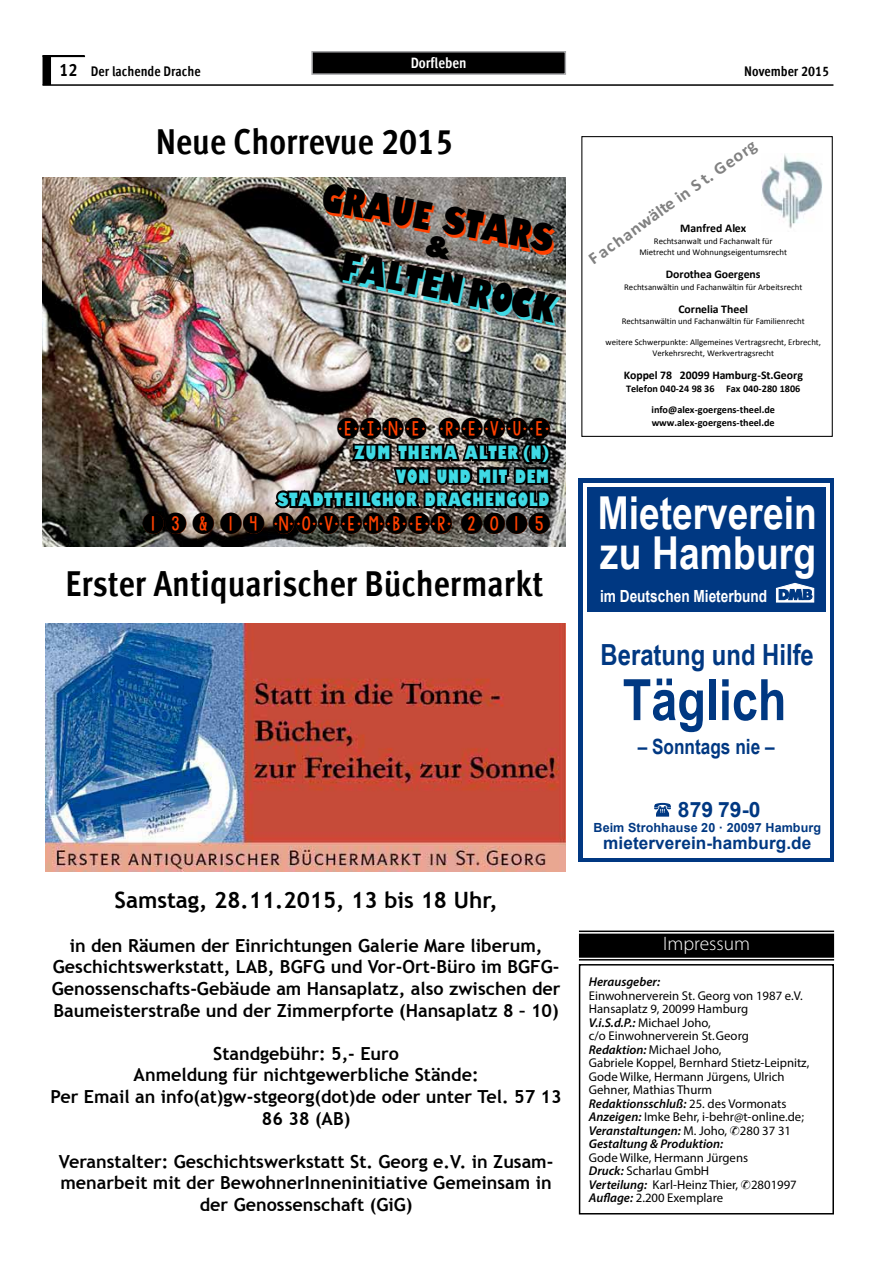
<style>
.page{position:relative;width:893px;height:1263px;background:#fff}
.page>*{position:absolute;margin:0;border:0;box-sizing:border-box;transform-origin:0 0}
.t1{font:700 57.15px "Arial Narrow";color:#003882}
.t2{font:700 45.3px/40.2px "Arial Narrow";color:#fff}
.t3{font:37.8px "Amity Jack";color:#000}
.t4{font:36.9px "Amity Jack";color:#000}
.t5{font:36px "Meta Cond LF Bold";color:#000}
.t6{font:30.75px "KG Counting Stars";color:#000}
.t7{font:700 29.1px "Arial Narrow";color:#003882}
.t8{font:700 22.5px "Trebuchet MS";color:#000}
.t9{font:700 21.15px "Arial";color:#003882}
.t10{font:700 21px "Arial Narrow";color:#003882}
.t11{font:300 19.5px "Myriad Pro";color:#fff}
.t12{font:700 18px/21.6px "Trebuchet MS";color:#000;text-align:center}
.t13{font:17.85px/23.4px "Amity Jack";letter-spacing:.05em;color:#3fdae5;text-align:right}
.t14{font:700 17.25px "Arial";letter-spacing:.005em;color:#003882}
.t15{font:700 17.1px "Calibri";color:#818181;scale:1.05 1}
.t16{font:700 16.8px "Arial";color:#fff;scale:.82 1}
.t17{font:15px "Meta Cond LF Bold";color:#fff}
.t18{font:13.95px "Meta Cond LF Bold";color:#000}
.t19{font:12.75px/13.5px "Myriad Pro";color:#000}
.t20{font:italic 600 12.75px "Myriad Pro";color:#000}
.t21{font:700 12.6px "Arial";letter-spacing:.005em;color:#003882}
.t22{font:700 11.7px "Calibri";color:#000}
.t23{font:700 10.2px/21.5px "Calibri";letter-spacing:-.005em;color:#000;text-align:center}
.t24{font:8.85px/10.6px "Calibri";letter-spacing:-.005em;color:#000;text-align:center}
.s1{font-size:18px}
.s2{font-weight:600;font-style:italic}
</style>
<div class="page">
<div style="left:43px;top:55px;width:42px;height:2px;border:2px solid #000"></div>
<hr style="left:43px;top:84px;width:790px;height:2px;background:#000">
<div style="left:43px;top:56px;width:7px;height:28px;background:#000"></div>
<div style="left:43px;top:55px;width:8px;height:30px;border:2px solid #000"></div>
<div style="left:579px;top:964px;width:255px;height:250px;border:2px solid #000"></div>
<div style="left:580px;top:934px;width:253px;height:23px;background:#000"></div>
<svg style="left:666px;top:960px;width:85px;height:7px"></svg>
<div style="left:579px;top:934px;width:255px;height:24px;border:2px solid #000"></div>
<hr style="left:579px;top:959px;width:255px;height:1px;background:#000">
<hr style="left:579px;top:930px;width:255px;height:2px;background:#000">
<div style="left:581px;top:136px;width:252px;height:301px;border:1px solid #000"></div>
<img style="left:762px;top:154px;width:61px;height:75px">
<div style="left:579px;top:478px;width:255px;height:383px;background:#003882"></div>
<div style="left:583px;top:483px;width:247px;height:374px;background:#fff"></div>
<div style="left:587px;top:487px;width:238px;height:125px;background:#003882"></div>
<svg style="left:776px;top:583px;width:38px;height:19px"></svg>
<svg style="left:654px;top:803px;width:17px;height:14px"></svg>
<div style="left:312px;top:52px;width:253px;height:22px;background:#000"></div>
<div style="left:311px;top:51px;width:255px;height:24px;border:2px solid #a7a8aa"></div>
<img style="left:43px;top:177px;width:523px;height:369px">
<div style="left:143px;top:513px;width:21px;height:21px;background:#ff4100;border-radius:50%"></div>
<div style="left:166px;top:513px;width:20px;height:21px;background:#ff4100;border-radius:50%"></div>
<div style="left:193px;top:513px;width:21px;height:21px;background:#ff4100;border-radius:50%"></div>
<div style="left:221px;top:513px;width:21px;height:21px;background:#ff4100;border-radius:50%"></div>
<div style="left:243px;top:513px;width:21px;height:21px;background:#ff4100;border-radius:50%"></div>
<div style="left:273px;top:513px;width:21px;height:21px;background:#ff4100;border-radius:50%"></div>
<div style="left:296px;top:513px;width:21px;height:21px;background:#ff4100;border-radius:50%"></div>
<div style="left:318px;top:513px;width:21px;height:21px;background:#ff4100;border-radius:50%"></div>
<div style="left:341px;top:513px;width:21px;height:21px;background:#ff4100;border-radius:50%"></div>
<div style="left:364px;top:513px;width:20px;height:21px;background:#ff4100;border-radius:50%"></div>
<div style="left:386px;top:513px;width:21px;height:21px;background:#ff4100;border-radius:50%"></div>
<div style="left:409px;top:513px;width:20px;height:21px;background:#ff4100;border-radius:50%"></div>
<div style="left:461px;top:513px;width:21px;height:21px;background:#ff4100;border-radius:50%"></div>
<div style="left:484px;top:513px;width:21px;height:21px;background:#ff4100;border-radius:50%"></div>
<div style="left:507px;top:513px;width:20px;height:21px;background:#ff4100;border-radius:50%"></div>
<div style="left:529px;top:513px;width:21px;height:21px;background:#ff4100;border-radius:50%"></div>
<div style="left:431px;top:513px;width:21px;height:21px;background:#ff4100;border-radius:50%"></div>
<div style="left:338px;top:418px;width:20px;height:20px;background:#ff4100;border-radius:50%"></div>
<div style="left:360px;top:418px;width:21px;height:20px;background:#ff4100;border-radius:50%"></div>
<div style="left:383px;top:418px;width:20px;height:20px;background:#ff4100;border-radius:50%"></div>
<div style="left:406px;top:418px;width:20px;height:20px;background:#ff4100;border-radius:50%"></div>
<div style="left:439px;top:418px;width:21px;height:20px;background:#ff4100;border-radius:50%"></div>
<div style="left:462px;top:418px;width:20px;height:20px;background:#ff4100;border-radius:50%"></div>
<div style="left:485px;top:418px;width:20px;height:20px;background:#ff4100;border-radius:50%"></div>
<div style="left:507px;top:418px;width:20px;height:20px;background:#ff4100;border-radius:50%"></div>
<div style="left:530px;top:418px;width:20px;height:20px;background:#ff4100;border-radius:50%"></div>
<svg style="left:272px;top:430px;width:282px;height:85px;background:#57473f"></svg>
<img style="left:45px;top:623px;width:521px;height:248px">
<svg style="left:425px;top:235px;width:28px;height:25px"></svg>
<p class="t17" style="left:411px;top:54px;width:57px">Dorfleben</p>
<p class="t18" style="left:59px;top:63px;width:143px"><span class="s1">12</span> Der lachende Drache</p>
<p class="t18" style="left:744px;top:63px;width:86px">November 2015</p>
<h3 class="t5" style="left:156px;top:120px;width:299px">Neue Chorrevue 2015</h3>
<h3 class="t4" style="left:325px;top:180px;width:237px;rotate:11deg">GRAUE STARS</h3>
<h3 class="t3" style="left:344px;top:250px;width:221px;rotate:11deg">FALTEN ROCK</h3>
<h3 class="t6" style="left:337px;top:417px;width:215px">EINE REVUE</h3>
<h3 class="t13" style="left:277px;top:442px;width:273px">ZUM THEMA ALTER (N)<br>VON UND MIT DEM<br>STADTTEILCHOR DRACHENGOLD</h3>
<h3 class="t6" style="left:142px;top:512px;width:410px">13 &amp; 14 NOVEMBER 2015</h3>
<h3 class="t5" style="left:66px;top:562px;width:479px">Erster Antiquarischer Büchermarkt</h3>
<h3 class="t8" style="left:115px;top:886px;width:385px">Samstag, 28.11.2015, 13 bis 18 Uhr,</h3>
<h3 class="t12" style="left:52px;top:934px;width:510px">in den Räumen der Einrichtungen Galerie Mare liberum, Geschichtswerkstatt, LAB, BGFG und Vor-Ort-Büro im BGFG-Genossenschafts-Gebäude am Hansaplatz, also zwischen der Baumeisterstraße und der Zimmerpforte (Hansaplatz 8 – 10)</h3>
<h3 class="t12" style="left:51px;top:1042px;width:513px">Standgebühr: 5,- Euro<br>Anmeldung für nichtgewerbliche Stände:<br>Per Email an info(at)gw-stgeorg(dot)de oder unter Tel. 57 13<br>86 38 (AB)</h3>
<h3 class="t12" style="left:59px;top:1150px;width:496px">Veranstalter: Geschichtswerkstatt St. Georg e.V. in Zusam&shy;menarbeit mit der BewohnerInneninitiative Gemeinsam in der Genossenschaft (GiG)</h3>
<h3 class="t15" style="left:586px;top:255px;width:194px;rotate:-35deg">Fachanwälte in S t. Georg</h3>
<p class="t22" style="left:680px;top:224px;width:68px">Manfred Alex</p>
<p class="t24" style="left:639px;top:236px;width:149px">Rechtsanwalt und Fachanwalt für<br>Mietrecht und Wohnungseigentumsrecht</p>
<p class="t22" style="left:666px;top:270px;width:96px">Dorothea Goergens</p>
<p class="t24" style="left:624px;top:282px;width:180px">Rechtsanwältin und Fachanwältin für Arbeitsrecht</p>
<p class="t22" style="left:678px;top:305px;width:71px">Cornelia Theel</p>
<p class="t24" style="left:622px;top:317px;width:184px">Rechtsanwältin und Fachanwältin für Familienrecht</p>
<p class="t24" style="left:605px;top:337px;width:217px">weitere Schwerpunkte: Allgemeines Vertragsrecht, Erbrecht,<br>Verkehrsrecht, Werkvertragsrecht</p>
<p class="t22" style="left:624px;top:371px;width:181px">Koppel 78 20099 Hamburg-St.Georg</p>
<p class="t23" style="left:626px;top:378px;width:176px">Telefon 040-24 98 36 Fax 040-280 1806 info@alex-goergens-theel.de</p>
<p class="t23" style="left:652px;top:412px;width:124px">www.alex-goergens-theel.de</p>
<h2 class="t2" style="left:598px;top:490px;width:220px">Mieterverein zu Hamburg</h2>
<h3 class="t16" style="left:600px;top:585px;width:205px">im Deutschen Mieterbund</h3>
<h3 class="t7" style="left:601px;top:633px;width:215px">Beratung und Hilfe</h3>
<h1 class="t1" style="left:623px;top:657px;width:165px">Täglich</h1>
<h3 class="t10" style="left:638px;top:731px;width:138px">– Sonntags nie –</h3>
<h3 class="t9" style="left:678px;top:795px;width:84px">879 79-0</h3>
<p class="t21" style="left:593px;top:819px;width:229px">Beim Strohhause 20 · 20097 Hamburg</p>
<h3 class="t14" style="left:603px;top:832px;width:210px">mieterverein-hamburg.de</h3>
<h3 class="t11" style="left:663px;top:933px;width:89px">Impressum</h3>
<p class="t20" style="left:589px;top:974px;width:73px">Herausgeber:</p>
<p class="t19" style="left:589px;top:988px;width:222px">Einwohnerverein St. Georg von 1987 e.V.<br>Hansaplatz 9, 20099 Hamburg<br><span class="s2">V.i.S.d.P.:</span> Michael Joho,<br>c/o Einwohnerverein St. Georg <span class="s2">Redaktion:</span> Michael Joho,<br>Gabriele Koppel, Bernhard Stietz-Leipnitz, Gode Wilke, Hermann Jürgens, Ulrich Gehner, Mathias Thurm <span class="s2">Redaktionsschluß:</span> 25. des Vormonats <span class="s2">Anzeigen:</span> Imke Behr, i-behr@t-online.de; <span class="s2">Veranstaltungen:</span> M. Joho, ✆280 37 31<br><span class="s2">Gestaltung &amp; Produktion:</span></p>
<p class="t19" style="left:589px;top:1150px;width:209px">Gode Wilke, Hermann Jürgens<br><span class="s2">Druck:</span> Scharlau GmbH<br><span class="s2">Verteilung:</span> Karl-Heinz Thier, ✆2801997<br><span class="s2">Auflage:</span> 2.200 Exemplare</p>
</div>
